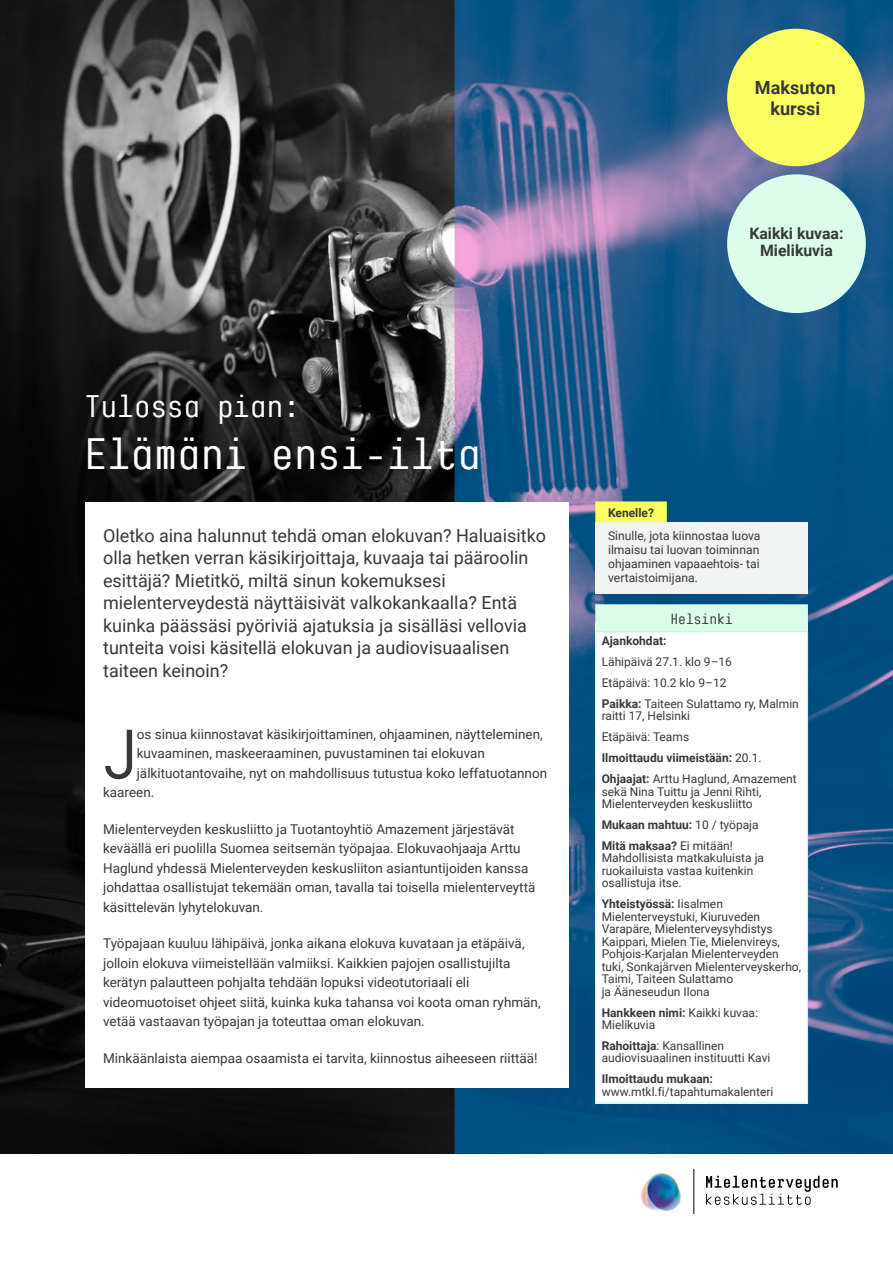
<style>
.page{position:relative;width:893px;height:1263px;background:#fff}
.page>*{position:absolute;margin:0;border:0;box-sizing:border-box;transform-origin:0 0}
.t1{font:500 70.65px "Karben 205 Mono";color:#383937}
.t2{font:500 44.85px "Karben 205 Mono";letter-spacing:.045em;color:#fff}
.t3{font:500 31.8px "Karben 205 Mono";letter-spacing:.045em;color:#fff}
.t4{font:700 18.15px/21.3px "Roboto";color:#383937;text-align:center}
.t5{font:18px/22.5px "Roboto";color:#383937}
.t6{font:700 15.75px/17.7px "Roboto";color:#383937;text-align:center}
.t7{font:500 15px "Karben 205 Mono";letter-spacing:.045em;color:#383937}
.t8{font:13.5px/19.5px "Roboto";color:#383937}
.t9{font:12.15px/14.2px "Roboto";color:#383937;text-align:justify}
.t10{font:12px/12.5px "Roboto";color:#383937}
.t11{font:700 12px/21px "Roboto";color:#383937}
.s1{font-weight:700}
.s2{font-weight:400}
</style>
<div class="page">
<hr style="left:693px;top:1169px;width:1px;height:45px;background:#000">
<svg style="left:706px;top:1176px;width:132px;height:29px"></svg>
<img style="left:640px;top:1173px;width:41px;height:39px">
<img style="left:0;top:0;width:893px;height:1153px">
<div style="left:595px;top:623px;width:213px;height:480px;background:#fff"></div>
<div style="left:85px;top:502px;width:484px;height:585px;background:#fff"></div>
<div style="left:595px;top:501px;width:72px;height:24px;background:#fdff60"></div>
<div style="left:595px;top:522px;width:213px;height:72px;background:#f1f2f2"></div>
<div style="left:595px;top:604px;width:213px;height:27px;background:#dbfbeb"></div>
<div style="left:595px;top:631px;width:213px;height:472px;border:1px solid #b8f8d7"></div>
<div style="left:727px;top:29px;width:138px;height:137px;background:#fdff60;border-radius:50%"></div>
<div style="left:727px;top:174px;width:139px;height:139px;background:#dbfbeb;border-radius:50%"></div>
<h3 class="t4" style="left:755px;top:76px;width:82px">Maksuton kurssi</h3>
<p class="t6" style="left:749px;top:224px;width:96px">Kaikki kuvaa:<br>Mielikuvia</p>
<h3 class="t3" style="left:85px;top:389px;width:216px">Tulossa pian:</h3>
<h2 class="t2" style="left:85px;top:429px;width:396px">Elämäni ensi-ilta</h2>
<p class="t5" style="left:103px;top:523px;width:444px">Oletko aina halunnut tehdä oman elokuvan? Haluaisitko olla hetken verran käsikirjoittaja, kuvaaja tai pääroolin esittäjä? Mietitkö, miltä sinun kokemuksesi mielenterveydestä näyttäisivät valkokankaalla? Entä kuinka päässäsi pyöriviä ajatuksia ja sisälläsi vellovia tunteita voisi käsitellä elokuvan ja audiovisuaalisen taiteen keinoin?</p>
<h1 class="t1" style="left:103px;top:715px;width:35px">J</h1>
<p class="t8" style="left:137px;top:724px;width:408px">os sinua kiinnostavat käsikirjoittaminen, ohjaaminen, näytteleminen,</p>
<p class="t8" style="left:137px;top:743px;width:350px">kuvaaminen, maskeeraaminen, puvustaminen tai elokuvan</p>
<p class="t8" style="left:137px;top:763px;width:412px">jälkituotantovaihe, nyt on mahdollisuus tutustua koko leffatuotannon</p>
<p class="t8" style="left:103px;top:782px;width:53px">kaareen.</p>
<p class="t8" style="left:103px;top:819px;width:434px">Mielenterveyden keskusliitto ja Tuotantoyhtiö Amazement järjestävät keväällä eri puolilla Suomea seitsemän työpajaa. Elokuvaohjaaja Arttu Haglund yhdessä Mielenterveyden keskusliiton asiantuntijoiden kanssa johdattaa osallistujat tekemään oman, tavalla tai toisella mielenterveyttä käsittelevän lyhytelokuvan.</p>
<p class="t8" style="left:103px;top:933px;width:439px">Työpajaan kuuluu lähipäivä, jonka aikana elokuva kuvataan ja etäpäivä, jolloin elokuva viimeistellään valmiiksi. Kaikkien pajojen osallistujilta kerätyn palautteen pohjalta tehdään lopuksi videotutoriaali eli videomuotoiset ohjeet siitä, kuinka kuka tahansa voi koota oman ryhmän, vetää vastaavan työpajan ja toteuttaa oman elokuvan.</p>
<p class="t8" style="left:103px;top:1048px;width:436px">Minkäänlaista aiempaa osaamista ei tarvita, kiinnostus aiheeseen riittää!</p>
<p class="t11" style="left:608px;top:501px;width:47px">Kenelle?</p>
<p class="t9" style="left:608px;top:528px;width:154px">Sinulle, jota kiinnostaa luova ilmaisu tai luovan toiminnan ohjaaminen vapaaehtois- tai vertaistoimijana.</p>
<p class="t7" style="left:671px;top:611px;width:63px">Helsinki</p>
<p class="t11" style="left:602px;top:630px;width:66px">Ajankohdat:</p>
<p class="t10" style="left:602px;top:651px;width:199px;line-height:21px">Lähipäivä 27.1. klo 9–16<br>Etäpäivä: 10.2 klo 9–12<br><span class="s1">Paikka:</span> Taiteen Sulattamo ry, Malmin</p>
<p class="t10" style="left:602px;top:705px;width:197px;line-height:21px">raitti 17, Helsinki<br>Etäpäivä: Teams<br><span class="s1">Ilmoittaudu viimeistään:</span> 20.1.<br><span class="s1">Ohjaajat:</span> Arttu Haglund, Amazement</p>
<p class="t10" style="left:602px;top:785px;width:161px">sekä Nina Tuittu ja Jenni Rihti,<br>Mielenterveyden keskusliitto</p>
<p class="t11" style="left:602px;top:814px;width:158px">Mukaan mahtuu: <span class="s2">10 / työpaja<br></span>Mitä maksaa? <span class="s2">Ei mitään!</span></p>
<p class="t10" style="left:602px;top:851px;width:164px">Mahdollisista matkakuluista ja ruokailuista vastaa kuitenkin osallistuja itse.</p>
<p class="t10" style="left:602px;top:897px;width:201px"><span class="s1">Yhteistyössä:</span> Iisalmen<br>Mielenterveystuki, Kiuruveden<br>Varapäre, Mielenterveysyhdistys<br>Kaippari, Mielen Tie, Mielenvireys,<br>Pohjois-Karjalan Mielenterveyden tuki, Sonkajärven Mielenterveyskerho,<br>Taimi, Taiteen Sulattamo<br>ja Ääneseudun Ilona</p>
<p class="t10" style="left:602px;top:1005px;width:158px"><span class="s1">Hankkeen nimi:</span> Kaikki kuvaa:<br>Mielikuvia</p>
<p class="t10" style="left:602px;top:1039px;width:170px"><span class="s1">Rahoittaja</span>: Kansallinen audiovisuaalinen instituutti Kavi</p>
<p class="t11" style="left:602px;top:1068px;width:113px">Ilmoittaudu mukaan:</p>
<p class="t10" style="left:602px;top:1085px;width:173px">www.mtkl.fi/tapahtumakalenteri</p>
</div>
